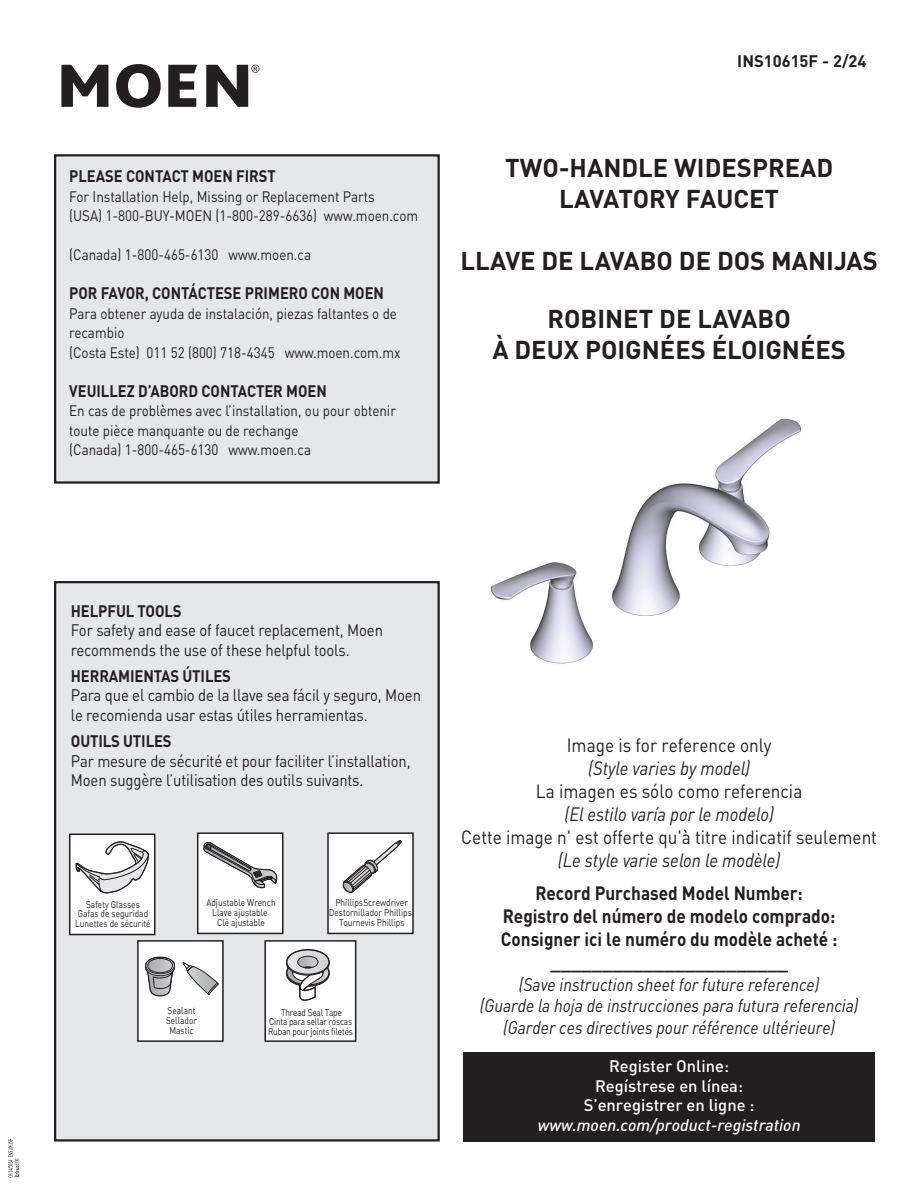
<style>
.page{position:relative;width:918px;height:1188px;background:#fff}
.page>*{position:absolute;margin:0;border:0;box-sizing:border-box;transform-origin:0 0}
.t1{font:700 25.5px/30.8px "DIN Pro";color:#231f20;text-align:center}
.t2{font:italic 19.05px/23px "DIN Pro";color:#231f20;text-align:center;scale:.9 1}
.t3{font:700 19.05px/23px "DIN Pro";color:#231f20;text-align:center;scale:.9 1}
.t4{font:19.05px "DIN Pro";color:#231f20;scale:.9 1}
.t5{font:italic 18px/21.6px "DIN Pro";color:#231f20;text-align:center;scale:.9 1}
.t6{font:16.5px/19.5px "DIN Pro";letter-spacing:-.01em;color:#231f20;scale:.9 1}
.t7{font:700 16.5px "DIN Pro";color:#231f20;scale:.89 1}
.t8{font:500 16.5px/19.5px "DIN Pro";color:#fff;text-align:center}
.t9{font:700 16.5px "DIN Pro";color:#231f20;scale:.9 1}
.t10{font:italic 500 16.5px "DIN Pro";color:#fff}
.t11{font:700 16.5px "DIN Pro";color:#231f20}
.t12{font:15px/19.5px "DIN Pro";color:#231f20;scale:.89 1}
.t13{font:9.75px/9.8px "DIN Pro";color:#231f20;text-align:center;scale:.85 1}
.t14{font:9.75px/9.8px "DIN Pro";letter-spacing:-.025em;color:#231f20;text-align:center;scale:.85 1}
.s1{font-style:normal}
</style>
<div class="page">
<div style="left:55px;top:582px;width:384px;height:558px;background:#e6e7e9"></div>
<div style="left:54px;top:581px;width:386px;height:561px;border:2px solid #231f20"></div>
<svg style="left:61px;top:65px;width:47px;height:42px"></svg>
<svg style="left:116px;top:64px;width:45px;height:44px"></svg>
<svg style="left:168px;top:65px;width:29px;height:42px"></svg>
<svg style="left:206px;top:65px;width:53px;height:42px"></svg>
<div style="left:70px;top:834px;width:85px;height:101px;background:#fff"></div>
<svg style="left:75px;top:841px;width:74px;height:53px"></svg>
<div style="left:69px;top:834px;width:86px;height:101px;border:2px solid #231f20"></div>
<div style="left:198px;top:833px;width:85px;height:100px;background:#fff"></div>
<svg style="left:203px;top:842px;width:75px;height:47px"></svg>
<div style="left:197px;top:832px;width:87px;height:102px;border:2px solid #231f20"></div>
<div style="left:138px;top:941px;width:85px;height:100px;background:#fff"></div>
<svg style="left:145px;top:956px;width:31px;height:41px"></svg>
<svg style="left:182px;top:962px;width:37px;height:33px"></svg>
<div style="left:137px;top:940px;width:87px;height:102px;border:2px solid #231f20"></div>
<div style="left:328px;top:833px;width:85px;height:100px;background:#fff"></div>
<svg style="left:342px;top:840px;width:60px;height:53px"></svg>
<div style="left:327px;top:832px;width:87px;height:102px;border:2px solid #231f20"></div>
<div style="left:265px;top:941px;width:91px;height:100px;background:#fff"></div>
<svg style="left:285px;top:949px;width:45px;height:52px"></svg>
<div style="left:264px;top:940px;width:92px;height:102px;border:2px solid #231f20"></div>
<div style="left:463px;top:1052px;width:412px;height:90px;background:#231f20"></div>
<img style="left:490px;top:418px;width:312px;height:246px">
<div style="left:55px;top:155px;width:384px;height:328px;background:#e6e7e9"></div>
<div style="left:54px;top:154px;width:386px;height:330px;border:2px solid #231f20"></div>
<svg style="left:8px;top:1139px;width:11px;height:38px"></svg>
<p class="t7" style="left:69px;top:165px;width:234px">PLEASE CONTACT MOEN FIRST</p>
<p class="t12" style="left:69px;top:185px;width:394px">For Installation Help, Missing or Replacement Parts<br>(USA) 1-800-BUY-MOEN (1-800-289-6636) www.moen.com</p>
<p class="t12" style="left:69px;top:243px;width:273px">(Canada) 1-800-465-6130 www.moen.ca</p>
<p class="t7" style="left:69px;top:282px;width:355px">POR FAVOR, CONTÁCTESE PRIMERO CON MOEN</p>
<p class="t12" style="left:69px;top:302px;width:374px">Para obtener ayuda de instalación, piezas faltantes o de recambio<br>(Costa Este) 011 52 (800) 718-4345 www.moen.com.mx</p>
<p class="t7" style="left:69px;top:379px;width:291px">VEUILLEZ D’ABORD CONTACTER MOEN</p>
<p class="t12" style="left:69px;top:399px;width:369px">En cas de problèmes avec l’installation, ou pour obtenir toute pièce manquante ou de rechange<br>(Canada) 1-800-465-6130 www.moen.ca</p>
<p class="t11" style="left:737px;top:47px;width:131px">INS10615F - 2/24</p>
<h1 class="t1" style="left:505px;top:150px;width:330px">TWO-HANDLE WIDESPREAD<br>LAVATORY FAUCET</h1>
<h1 class="t1" style="left:460px;top:242px;width:419px">LLAVE DE LAVABO DE DOS MANIJAS</h1>
<h1 class="t1" style="left:492px;top:301px;width:355px">ROBINET DE LAVABO<br>À DEUX POIGNÉES ÉLOIGNÉES</h1>
<p class="t9" style="left:71px;top:599px;width:125px">HELPFUL TOOLS</p>
<p class="t6" style="left:71px;top:619px;width:348px">For safety and ease of faucet replacement, Moen recommends the use of these helpful tools.</p>
<p class="t9" style="left:71px;top:665px;width:179px">HERRAMIENTAS ÚTILES</p>
<p class="t6" style="left:71px;top:684px;width:391px">Para que el cambio de la llave sea fácil y seguro, Moen le recomienda usar estas útiles herramientas.</p>
<p class="t9" style="left:71px;top:730px;width:113px">OUTILS UTILES</p>
<p class="t6" style="left:71px;top:749px;width:379px">Par mesure de sécurité et pour faciliter l’installation,<br>Moen suggère l’utilisation des outils suivants.</p>
<p class="t13" style="left:75px;top:899px;width:90px">Safety Glasses<br>Gafas de seguridad<br>Lunettes de sécurité</p>
<p class="t13" style="left:206px;top:898px;width:83px">Adjustable Wrench<br>Llave ajustable<br>Clé ajustable</p>
<p class="t13" style="left:329px;top:898px;width:99px">PhillipsScrewdriver<br>Destornillador Phillips<br>Tournevis Phillips</p>
<p class="t13" style="left:166px;top:1005px;width:38px">Sealant<br>Sellador<br>Mastic</p>
<p class="t14" style="left:268px;top:1007px;width:101px">Thread Seal Tape<br>Cinta para sellar roscas<br>Ruban pour joints filetés</p>
<p class="t4" style="left:567px;top:733px;width:229px">Image is for reference only</p>
<p class="t2" style="left:588px;top:755px;width:181px">(Style varies by model)</p>
<p class="t4" style="left:536px;top:778px;width:297px">La imagen es sólo como referencia</p>
<p class="t2" style="left:461px;top:801px;width:463px">(El estilo varía por le modelo)<br><span class="s1">Cette image n' est offerte qu'</span><span class="s1">à</span> <span class="s1">titre indicatif seulement </span>(Le style varie selon le modèle)</p>
<p class="t3" style="left:501px;top:880px;width:375px">Record Purchased Model Number:<br>Registro del número de modelo comprado:<br>Consigner ici le numéro du modèle acheté : _______________________</p>
<p class="t5" style="left:480px;top:972px;width:422px">(Save instruction sheet for future reference)<br>(Guarde la hoja de instrucciones para futura referencia) (Garder ces directives pour référence ultérieure)</p>
<p class="t8" style="left:584px;top:1055px;width:172px">Register Online:<br>Regístrese en línea:<br>S’enregistrer en ligne :</p>
<p class="t10" style="left:538px;top:1112px;width:264px">www.moen.com/product-registration</p>
</div>
